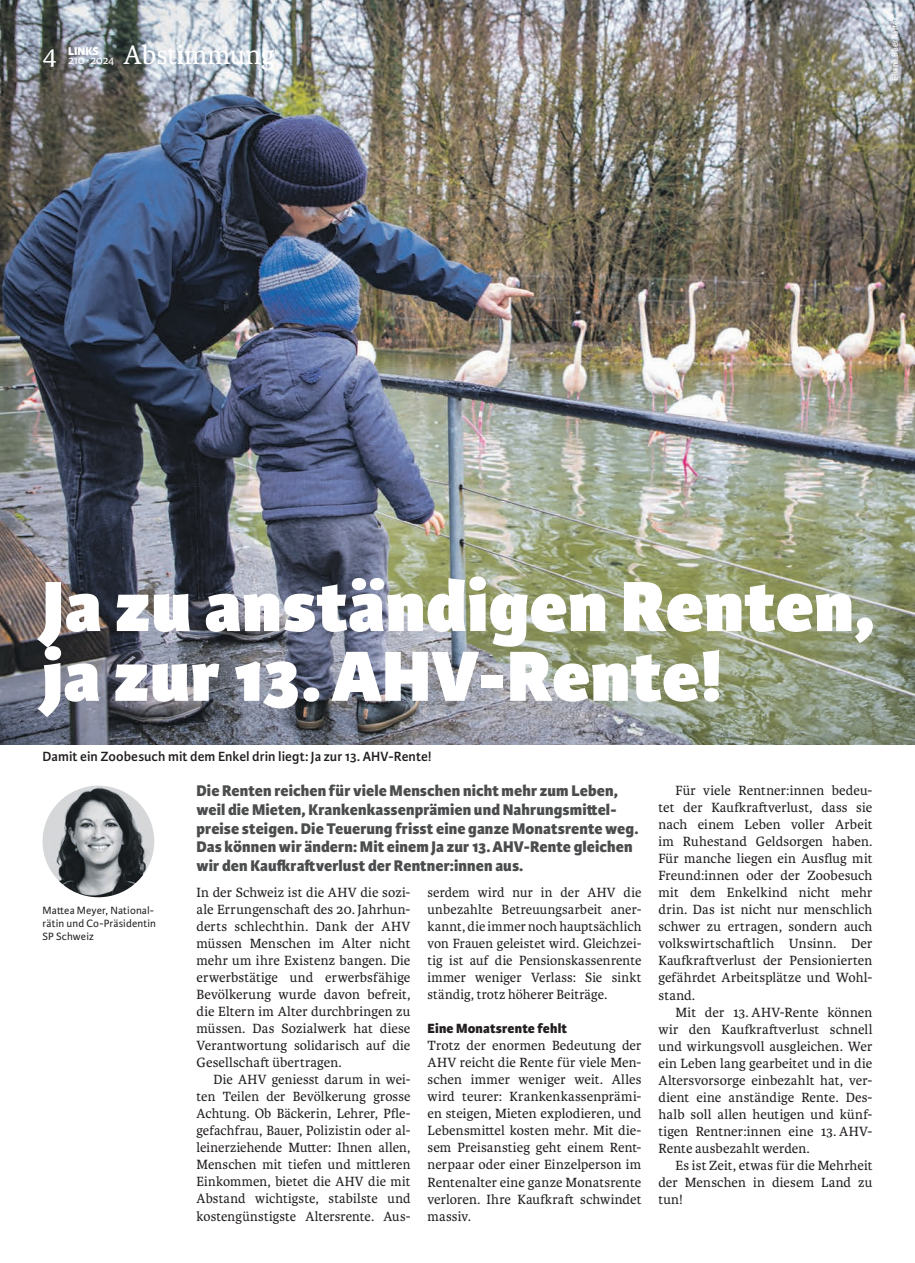
<style>
.page{position:relative;width:915px;height:1263px;background:#fff}
.page>*{position:absolute;margin:0;border:0;box-sizing:border-box;transform-origin:0 0}
.t1{font:800 75.75px/69.8px "Karmina Sans";letter-spacing:.01em;color:#fff}
.t2{font:28.5px "Karmina";color:#fff}
.t3{font:800 16.5px/18.8px "Karmina Sans";letter-spacing:.005em;color:#4b4c4d}
.t4{font:14.25px/17px "Karmina";letter-spacing:.01em;color:#231f20;text-align:justify}
.t5{font:600 14.25px "Karmina Sans";letter-spacing:.005em;color:#231f20}
.t6{font:800 14.25px "Karmina Sans";letter-spacing:.01em;color:#231f20}
.t7{font:12px "Karmina Sans";letter-spacing:-.01em;color:#fff}
.t8{font:800 12px "Karmina Sans";color:#fff}
.t9{font:11.25px/12.8px "Karmina Sans";letter-spacing:.01em;color:#231f20}
.t10{font:600 9px "Karmina Sans";letter-spacing:.02em;color:#fff}
</style>
<div class="page">
<img style="left:0;top:0;width:914px;height:744px">
<img style="left:43px;top:786px;width:111px;height:111px;border-radius:56px">
<h2 class="t2" style="left:43px;top:39px;width:16px">4</h2>
<p class="t8" style="left:68px;top:44px;width:32px">LINKS</p>
<p class="t7" style="left:68px;top:53px;width:48px">210∙ 2024</p>
<h2 class="t2" style="left:123px;top:39px;width:152px">Abstimmung</h2>
<p class="t10" style="left:889px;top:81px;width:65px;rotate:-90deg">Eliane Beerhalter</p>
<h1 class="t1" style="left:43px;top:574px;width:833px">Ja zu anständigen Renten, ja zur 13. AHV-Rente!</h1>
<p class="t5" style="left:43px;top:748px;width:390px">Damit ein Zoobesuch mit dem Enkel drin liegt: Ja zur 13. AHV-Rente!</p>
<p class="t9" style="left:43px;top:904px;width:115px">Mattea Meyer, National&shy;rätin und Co-Präsidentin<br>SP Schweiz</p>
<p class="t3" style="left:196px;top:782px;width:443px">Die Renten reichen für viele Menschen nicht mehr zum Leben, weil die Mieten, Krankenkassenprämien und Nahrungsmittel&shy;preise steigen. Die Teuerung frisst eine ganze Monatsrente weg.<br>Das können wir ändern: Mit einem Ja zur 13. AHV-Rente gleichen wir den Kaufkraftverlust der Rentner:innen aus.</p>
<p class="t4" style="left:196px;top:884px;width:215px">In der Schweiz ist die AHV die sozi&shy;ale Errungenschaft des 20. Jahrhun&shy;derts schlechthin. Dank der AHV müssen Menschen im Alter nicht mehr um ihre Existenz bangen. Die erwerbstätige und erwerbsfähige Bevölkerung wurde davon befreit, die Eltern im Alter durchbringen zu müssen. Das Sozialwerk hat diese Verantwortung solidarisch auf die Gesellschaft übertragen.</p>
<p class="t4" style="left:196px;top:1071px;width:215px;text-indent:17px">Die AHV geniesst darum in wei&shy;ten Teilen der Bevölkerung grosse Achtung. Ob Bäckerin, Lehrer, Pfle&shy;gefachfrau, Bauer, Polizistin oder al&shy;leinerziehende Mutter: Ihnen allen, Menschen mit tiefen und mittleren Einkommen, bietet die AHV die mit Abstand wichtigste, stabilste und kostengünstigste Altersrente. Aus-</p>
<p class="t4" style="left:427px;top:884px;width:215px">serdem wird nur in der AHV die unbezahlte Betreuungsarbeit aner&shy;kannt, die immer noch hauptsächlich von Frauen geleistet wird. Gleichzei&shy;tig ist auf die Pensionskassenrente immer weniger Verlass: Sie sinkt ständig, trotz höherer Beiträge.</p>
<p class="t6" style="left:427px;top:1020px;width:141px">Eine Monatsrente fehlt</p>
<p class="t4" style="left:427px;top:1037px;width:215px">Trotz der enormen Bedeutung der AHV reicht die Rente für viele Men&shy;schen immer weniger weit. Alles wird teurer: Krankenkassenprämi&shy;en steigen, Mieten explodieren, und Lebensmittel kosten mehr. Mit die&shy;sem Preisanstieg geht einem Rent&shy;nerpaar oder einer Einzelperson im Rentenalter eine ganze Monatsrente verloren. Ihre Kaufkraft schwindet massiv.</p>
<p class="t4" style="left:658px;top:782px;width:215px;text-indent:17px">Für viele Rentner:innen bedeu&shy;tet der Kaufkraftverlust, dass sie nach einem Leben voller Arbeit im Ruhestand Geldsorgen haben.<br>Für manche liegen ein Ausflug mit Freund:innen oder der Zoobesuch mit dem Enkelkind nicht mehr drin. Das ist nicht nur menschlich schwer zu ertragen, sondern auch volkswirtschaftlich Unsinn. Der Kaufkraftverlust der Pensionierten gefährdet Arbeitsplätze und Wohl&shy;stand.</p>
<p class="t4" style="left:658px;top:1003px;width:215px;text-indent:17px">Mit der 13. AHV-Rente können wir den Kaufkraftverlust schnell und wirkungsvoll ausgleichen. Wer ein Leben lang gearbeitet und in die Altersvorsorge einbezahlt hat, ver&shy;dient eine anständige Rente. Des&shy;halb soll allen heutigen und künf&shy;tigen Rentner:innen eine 13. AHV-Rente ausbezahlt werden.</p>
<p class="t4" style="left:658px;top:1157px;width:215px;text-indent:17px">Es ist Zeit, etwas für die Mehrheit der Menschen in diesem Land zu tun!</p>
</div>
